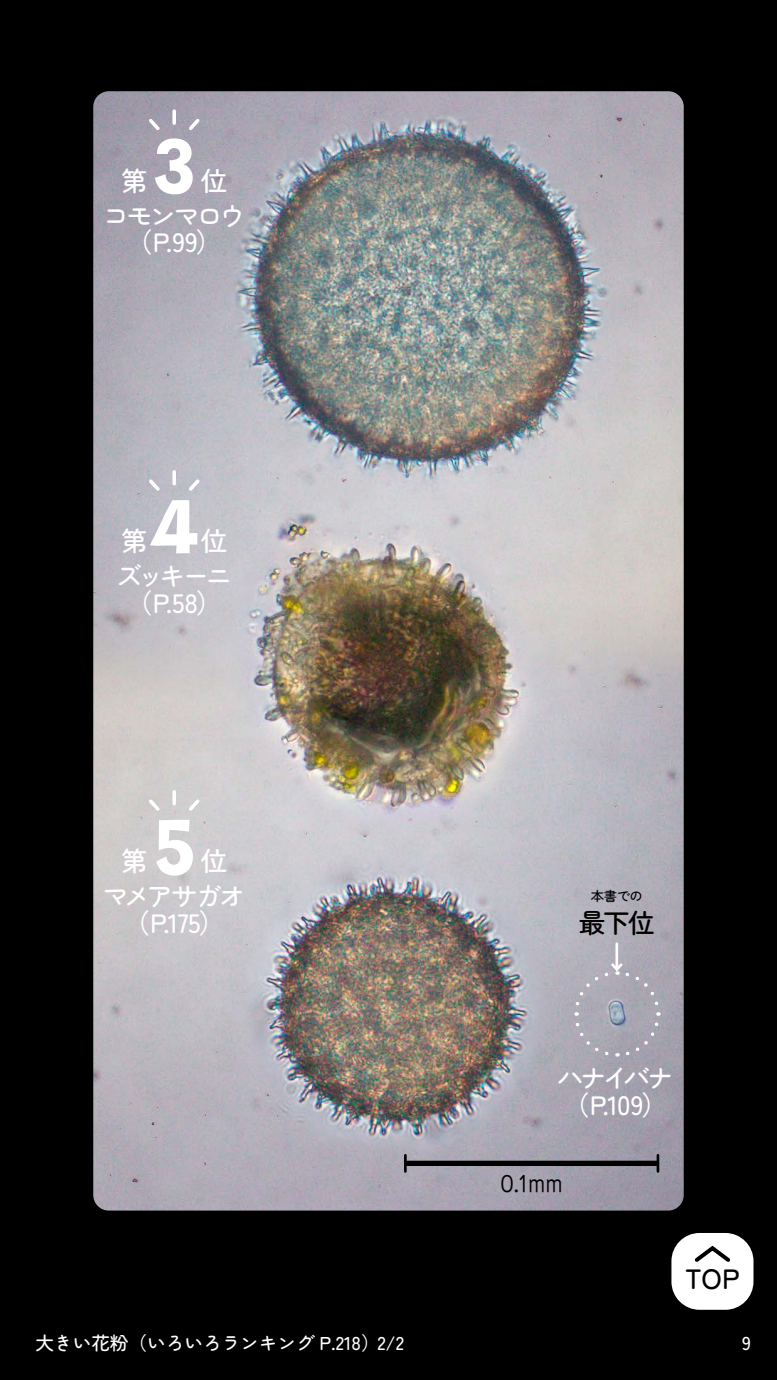
<style>
.page{position:relative;width:777px;height:1380px;background:#fff}
.page>*{position:absolute;margin:0;border:0;box-sizing:border-box;transform-origin:0 0}
.t1{font:88.56px "AB kirigirisu";color:#fff}
.t2{font:500 27.88px "Zen Maru Gothic";color:#000}
.t3{font:500 26.56px/26.6px "Zen Maru Gothic";letter-spacing:-.11em;color:#fff;text-align:center}
.t4{font:500 26.56px/26.6px "Zen Maru Gothic";letter-spacing:-.09em;color:#fff;text-align:center}
.t5{font:500 26.56px "Zen Maru Gothic";color:#000}
.t6{font:21.25px "P Jun 201 Pro N";color:#000}
.t7{font:500 18.62px "Zen Maru Gothic";color:#fff}
.t8{font:500 13.31px "Zen Maru Gothic";color:#000}
</style>
<div class="page">
<div style="left:0;top:0;width:776px;height:1380px;background:#000"></div>
<img style="left:93px;top:91px;width:590px;height:1120px">
<img style="left:222px;top:112px;width:415px;height:1092px">
<svg style="left:404px;top:1155px;width:2px;height:16px"></svg>
<hr style="left:656px;top:1155px;width:3px;height:16px;background:#000">
<hr style="left:615px;top:944px;width:3px;height:25px;background:#fff">
<svg style="left:572px;top:961px;width:89px;height:97px;background:#acaab5"></svg>
<svg style="left:172px;top:111px;width:4px;height:12px"></svg>
<svg style="left:185px;top:116px;width:18px;height:17px"></svg>
<svg style="left:146px;top:116px;width:17px;height:17px"></svg>
<svg style="left:172px;top:472px;width:4px;height:12px"></svg>
<svg style="left:185px;top:476px;width:18px;height:18px"></svg>
<svg style="left:146px;top:476px;width:17px;height:18px"></svg>
<svg style="left:172px;top:792px;width:4px;height:12px"></svg>
<svg style="left:185px;top:796px;width:18px;height:18px"></svg>
<svg style="left:146px;top:796px;width:17px;height:18px"></svg>
<div style="left:671px;top:1233px;width:82px;height:77px;background:#fff;border-radius:28px"></div>
<svg style="left:694px;top:1245px;width:36px;height:17px"></svg>
<h1 class="t1" style="left:130px;top:123px;width:90px">３</h1>
<p class="t3" style="left:121px;top:167px;width:108px">第　　位</p>
<p class="t3" style="left:103px;top:202px;width:144px">コモンマロウ（P.99）</p>
<h1 class="t1" style="left:130px;top:484px;width:90px">４</h1>
<p class="t3" style="left:121px;top:528px;width:108px">第　　位</p>
<p class="t3" style="left:116px;top:563px;width:117px">ズッキーニ（P.58）</p>
<h1 class="t1" style="left:140px;top:804px;width:70px">5</h1>
<p class="t3" style="left:121px;top:848px;width:108px">第　　位</p>
<p class="t4" style="left:102px;top:883px;width:145px">マメアサガオ（P.175）</p>
<p class="t8" style="left:590px;top:888px;width:54px">本書での</p>
<p class="t5" style="left:578px;top:907px;width:77px">最下位</p>
<p class="t3" style="left:557px;top:1064px;width:118px;text-align:left">ハナイバナ（P.109）</p>
<p class="t6" style="left:500px;top:1167px;width:64px">0.1mm</p>
<p class="t2" style="left:685px;top:1261px;width:56px">TOP</p>
<p class="t7" style="left:35px;top:1332px;width:370px">大きい花粉（いろいろランキング P.218）2/2</p>
<p class="t7" style="left:741px;top:1332px;width:10px">9</p>
</div>
